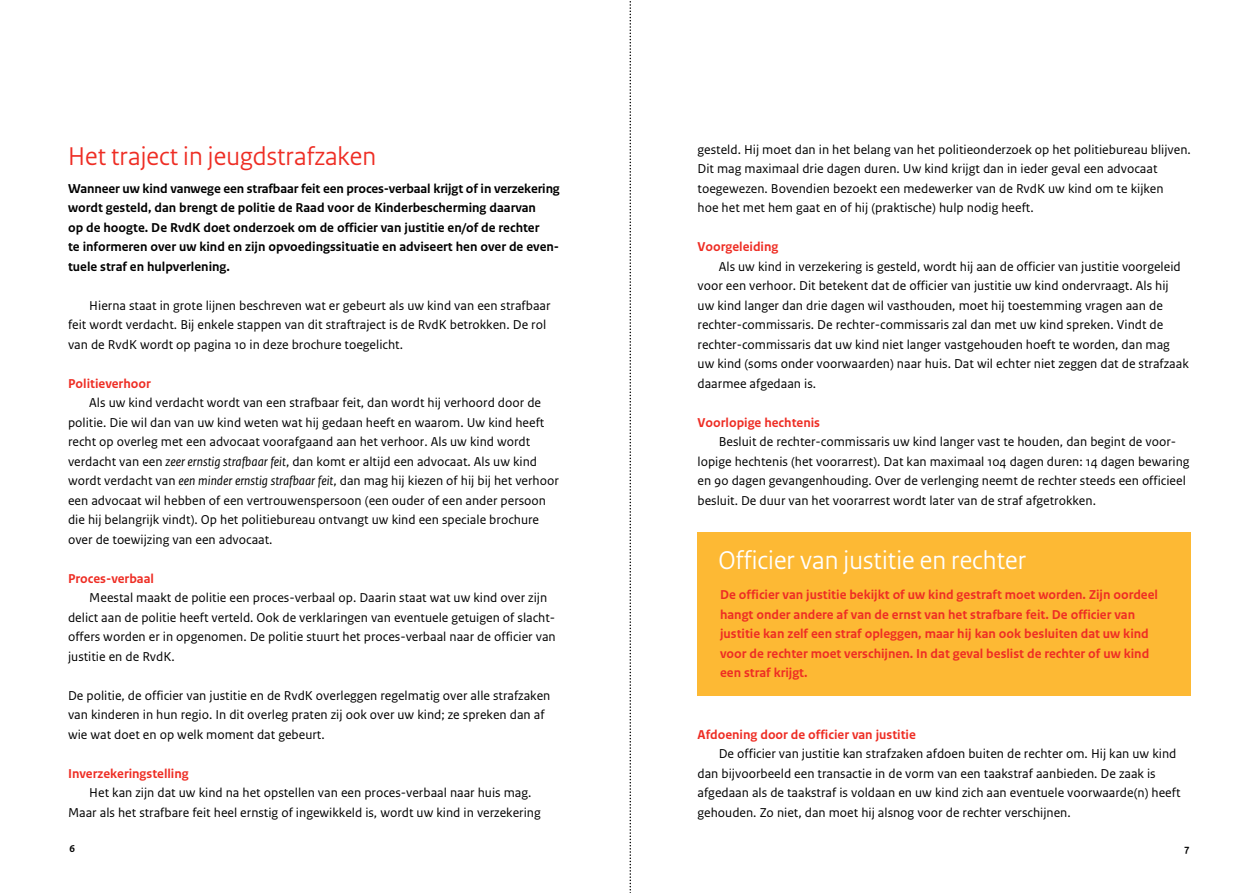
<style>
.page{position:relative;width:1259px;height:893px;background:#fff}
.page>*{position:absolute;margin:0;border:0;box-sizing:border-box;transform-origin:0 0}
.t1{font:27px "Rijksoverheid Sans Heading";letter-spacing:.005em;color:#fff}
.t2{font:27px "Rijksoverheid Sans Heading";letter-spacing:.005em;color:#ee2d24}
.t3{font:13.5px/19.5px "Rijksoverheid Sans Text";color:#000}
.t4{font:700 13.5px/19.5px "Rijksoverheid Sans Text";color:#ee2d24}
.t5{font:700 13.5px/19.5px "Rijksoverheid Sans Text";color:#000}
.s1{font-style:italic}
</style>
<div class="page">
<div style="left:697px;top:533px;width:494px;height:163px;background:#fdb934"></div>
<svg style="left:629px;top:1px;width:2px;height:892px"></svg>
<h1 class="t2" style="left:68px;top:140px;width:310px">Het traject in jeugdstrafzaken</h1>
<p class="t5" style="left:68px;top:179px;width:493px">Wanneer uw kind vanwege een strafbaar feit een proces-verbaal krijgt of in verzekering wordt gesteld, dan brengt de politie de Raad voor de Kinderbescherming daarvan<br>op de hoogte. De RvdK doet onderzoek om de officier van justitie en/of de rechter<br>te informeren over uw kind en zijn opvoedingssituatie en adviseert hen over de even&shy;tuele straf en hulpverlening.</p>
<p class="t3" style="left:68px;top:296px;width:484px;text-indent:21px">Hierna staat in grote lijnen beschreven wat er gebeurt als uw kind van een strafbaar feit wordt verdacht. Bij enkele stappen van dit straftraject is de RvdK betrokken. De rol van de RvdK wordt op pagina 10 in deze brochure toegelicht.</p>
<p class="t4" style="left:68px;top:374px;width:84px">Politieverhoor</p>
<p class="t3" style="left:68px;top:393px;width:492px;text-indent:21px">Als uw kind verdacht wordt van een strafbaar feit, dan wordt hij verhoord door de politie. Die wil dan van uw kind weten wat hij gedaan heeft en waarom. Uw kind heeft recht op overleg met een advocaat voorafgaand aan het verhoor. Als uw kind wordt verdacht van een <span class="s1">zeer ernstig strafbaar feit</span>, dan komt er altijd een advocaat. Als uw kind wordt verdacht van <span class="s1">een minder ernstig strafbaar feit</span>, dan mag hij kiezen of hij bij het verhoor een advocaat wil hebben of een vertrouwenspersoon (een ouder of een ander persoon die hij belangrijk vindt). Op het politiebureau ontvangt uw kind een speciale brochure over de toewijzing van een advocaat.</p>
<p class="t4" style="left:68px;top:569px;width:87px">Proces-verbaal</p>
<p class="t3" style="left:68px;top:588px;width:489px;text-indent:21px">Meestal maakt de politie een proces-verbaal op. Daarin staat wat uw kind over zijn delict aan de politie heeft verteld. Ook de verklaringen van eventuele getuigen of slacht&shy;offers worden er in opgenomen. De politie stuurt het proces-verbaal naar de officier van justitie en de RvdK.</p>
<p class="t3" style="left:68px;top:686px;width:484px">De politie, de officier van justitie en de RvdK overleggen regelmatig over alle strafzaken van kinderen in hun regio. In dit overleg praten zij ook over uw kind; ze spreken dan af wie wat doet en op welk moment dat gebeurt.</p>
<p class="t4" style="left:68px;top:764px;width:122px">Inverzekeringstelling</p>
<p class="t3" style="left:68px;top:783px;width:474px;text-indent:21px">Het kan zijn dat uw kind na het opstellen van een proces-verbaal naar huis mag.<br>Maar als het strafbare feit heel ernstig of ingewikkeld is, wordt uw kind in verzekering</p>
<p class="t3" style="left:697px;top:140px;width:495px">gesteld. Hij moet dan in het belang van het politieonderzoek op het politiebureau blijven.<br>Dit mag maximaal drie dagen duren. Uw kind krijgt dan in ieder geval een advocaat toegewezen. Bovendien bezoekt een medewerker van de RvdK uw kind om te kijken<br>hoe het met hem gaat en of hij (praktische) hulp nodig heeft.</p>
<p class="t4" style="left:697px;top:237px;width:82px">Voorgeleiding</p>
<p class="t3" style="left:697px;top:257px;width:493px;text-indent:21px">Als uw kind in verzekering is gesteld, wordt hij aan de officier van justitie voorgeleid voor een verhoor. Dit betekent dat de officier van justitie uw kind ondervraagt. Als hij uw kind langer dan drie dagen wil vasthouden, moet hij toestemming vragen aan de rechter-commissaris. De rechter-commissaris zal dan met uw kind spreken. Vindt de rechter-commissaris dat uw kind niet langer vastgehouden hoeft te worden, dan mag uw kind (soms onder voorwaarden) naar huis. Dat wil echter niet zeggen dat de strafzaak daarmee afgedaan is.</p>
<p class="t4" style="left:697px;top:413px;width:124px">Voorlopige hechtenis</p>
<p class="t3" style="left:697px;top:432px;width:493px;text-indent:21px">Besluit de rechter-commissaris uw kind langer vast te houden, dan begint de voor&shy;lopige hechtenis (het voorarrest). Dat kan maximaal 104 dagen duren: 14 dagen bewaring en 90 dagen gevangenhouding. Over de verlenging neemt de rechter steeds een officieel besluit. De duur van het voorarrest wordt later van de straf afgetrokken.</p>
<h1 class="t1" style="left:718px;top:544px;width:309px">Officier van justitie en rechter</h1>
<p class="t4" style="left:720px;top:585px;width:439px">De officier van justitie bekijkt of uw kind gestraft moet worden. Zijn oordeel hangt onder andere af van de ernst van het strafbare feit. De officier van justitie kan zelf een straf opleggen, maar hij kan ook besluiten dat uw kind voor de rechter moet verschijnen. In dat geval beslist de rechter of uw kind een straf krijgt.</p>
<p class="t4" style="left:697px;top:725px;width:220px">Afdoening door de officier van justitie</p>
<p class="t3" style="left:697px;top:744px;width:484px;text-indent:21px">De officier van justitie kan strafzaken afdoen buiten de rechter om. Hij kan uw kind dan bijvoorbeeld een transactie in de vorm van een taakstraf aanbieden. De zaak is afgedaan als de taakstraf is voldaan en uw kind zich aan eventuele voorwaarde(n) heeft gehouden. Zo niet, dan moet hij alsnog voor de rechter verschijnen.</p>
</div>
